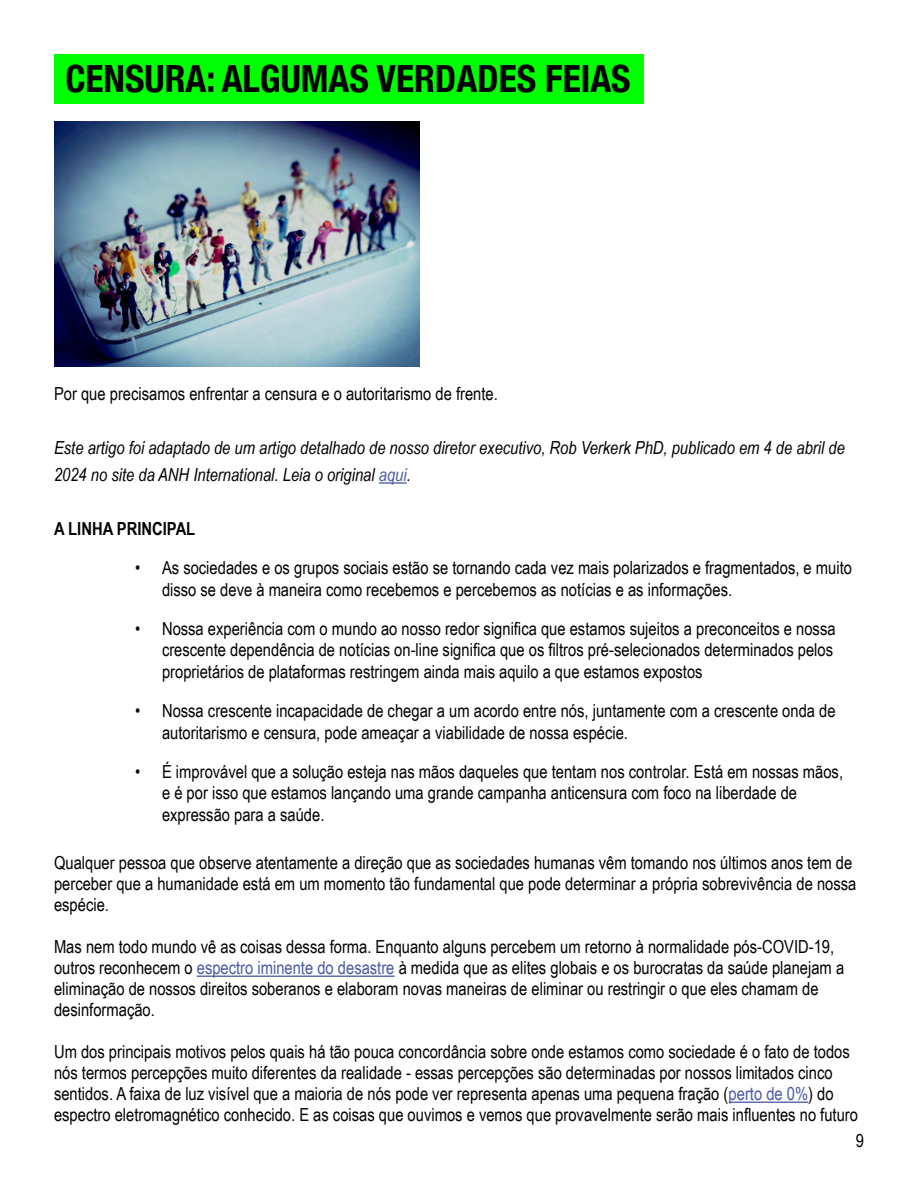
<style>
.page{position:relative;width:918px;height:1188px;background:#fff}
.page>*{position:absolute;margin:0;border:0;box-sizing:border-box;transform-origin:0 0}
.t1{font:700 condensed 37.5px "Helvetica Neue";color:#000}
.t2{font:18px/21px "Arial Narrow";color:#000}
.t3{font:italic 18px/27px "Arial Narrow";color:#000}
.t4{font:700 18px "Arial Narrow";color:#000}
.s1{color:#4a5aa5}
</style>
<div class="page">
<div style="left:54px;top:54px;width:590px;height:50px;background:#0f0"></div>
<hr style="left:379px;top:482px;width:28px;height:2px;background:#4a5aa5">
<hr style="left:197px;top:976px;width:198px;height:1px;background:#4a5aa5">
<hr style="left:729px;top:1102px;width:79px;height:1px;background:#4a5aa5">
<img style="left:54px;top:122px;width:366px;height:244px">
<h1 class="t1" style="left:65px;top:48px;width:567px">CENSURA: ALGUMAS VERDADES FEIAS</h1>
<p class="t2" style="left:54px;top:383px;width:445px">Por que precisamos enfrentar a censura e o autoritarismo de frente.</p>
<p class="t3" style="left:54px;top:434px;width:792px">Este artigo foi adaptado de um artigo detalhado de nosso diretor executivo, Rob Verkerk PhD, publicado em 4 de abril de<br>2024 no site da ANH International. Leia o original <span class="s1">aqui</span>.</p>
<p class="t4" style="left:54px;top:515px;width:143px">A LINHA PRINCIPAL</p>
<p class="t2" style="left:162px;top:556px;width:692px;line-height:21.6px;text-indent:-27px">• As sociedades e os grupos sociais estão se tornando cada vez mais polarizados e fragmentados, e muito disso se deve à maneira como recebemos e percebemos as notícias e as informações.</p>
<p class="t2" style="left:162px;top:617px;width:675px;line-height:21.6px;text-indent:-27px">• Nossa experiência com o mundo ao nosso redor significa que estamos sujeitos a preconceitos e nossa crescente dependência de notícias on-line significa que os filtros pré-selecionados determinados pelos proprietários de plataformas restringem ainda mais aquilo a que estamos expostos</p>
<p class="t2" style="left:162px;top:699px;width:675px;line-height:21.6px;text-indent:-27px">• Nossa crescente incapacidade de chegar a um acordo entre nós, juntamente com a crescente onda de autoritarismo e censura, pode ameaçar a viabilidade de nossa espécie.</p>
<p class="t2" style="left:162px;top:760px;width:683px;line-height:21.6px;text-indent:-27px">• É improvável que a solução esteja nas mãos daqueles que tentam nos controlar. Está em nossas mãos, e é por isso que estamos lançando uma grande campanha anticensura com foco na liberdade de expressão para a saúde.</p>
<p class="t2" style="left:54px;top:852px;width:804px">Qualquer pessoa que observe atentamente a direção que as sociedades humanas vêm tomando nos últimos anos tem de perceber que a humanidade está em um momento tão fundamental que pode determinar a própria sobrevivência de nossa espécie.</p>
<p class="t2" style="left:54px;top:936px;width:792px">Mas nem todo mundo vê as coisas dessa forma. Enquanto alguns percebem um retorno à normalidade pós-COVID-19, outros reconhecem o <span class="s1">espectro iminente do desastre</span> à medida que as elites globais e os burocratas da saúde planejam a eliminação de nossos direitos soberanos e elaboram novas maneiras de eliminar ou restringir o que eles chamam de desinformação.</p>
<p class="t2" style="left:54px;top:1041px;width:806px">Um dos principais motivos pelos quais há tão pouca concordância sobre onde estamos como sociedade é o fato de todos nós termos percepções muito diferentes da realidade - essas percepções são determinadas por nossos limitados cinco sentidos. A faixa de luz visível que a maioria de nós pode ver representa apenas uma pequena fração (<span class="s1">perto de 0%</span>) do espectro eletromagnético conhecido. E as coisas que ouvimos e vemos que provavelmente serão mais influentes no futuro</p>
<p class="t2" style="left:856px;top:1130px;width:10px">9</p>
</div>
